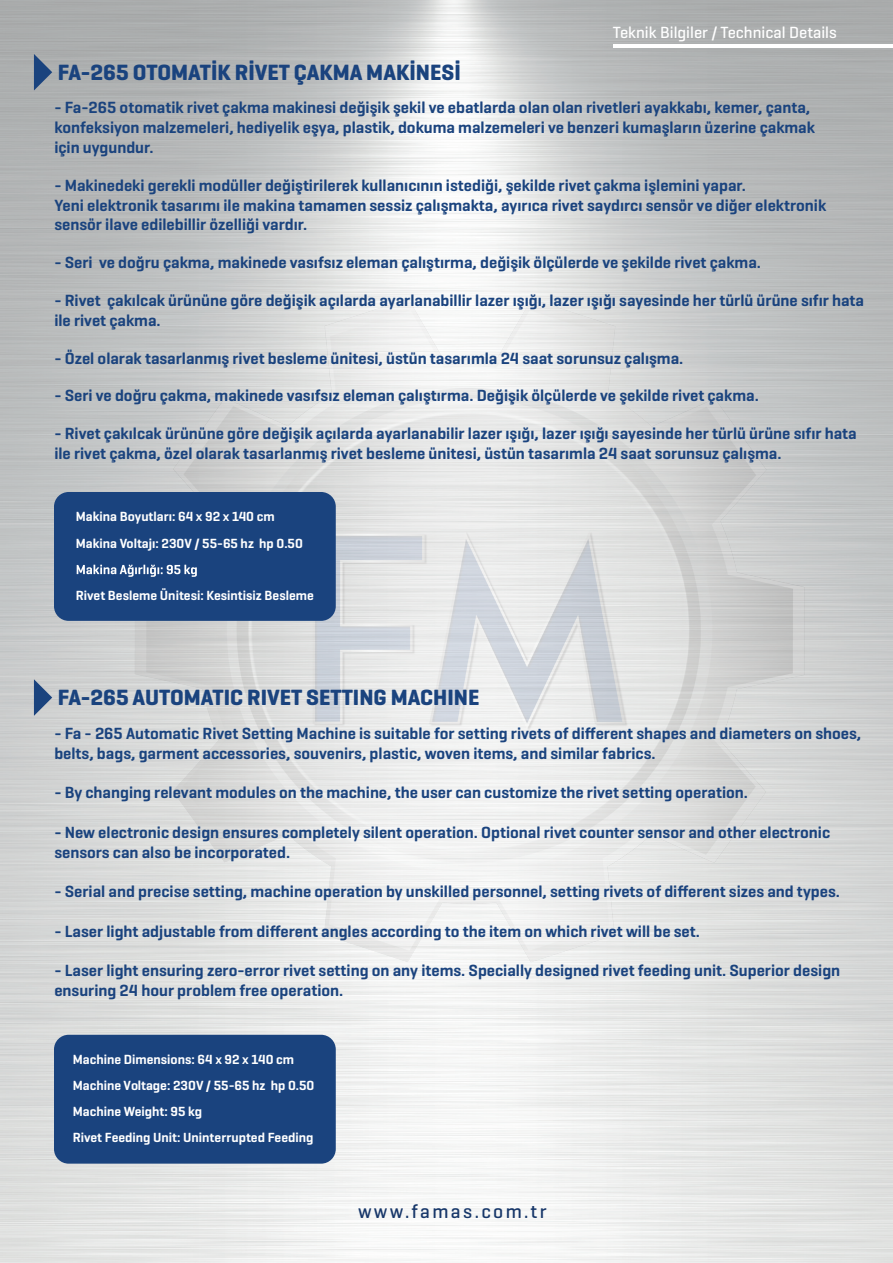
<style>
.page{position:relative;width:893px;height:1263px;background:#fff}
.page>*{position:absolute;margin:0;border:0;box-sizing:border-box;transform-origin:0 0}
.t1{font:700 22.5px "Geogrotesque";color:#1a437e}
.t2{font:500 19.5px "Geogrotesque";letter-spacing:.12em;color:#163669}
.t3{font:600 16.5px/19.8px "Geogrotesque";color:#1a437e}
.t4{font:500 16.5px "Geogrotesque";color:#fff}
.t5{font:600 13.5px/27.5px "Geogrotesque";color:#fff}
</style>
<div class="page">
<img style="left:0;top:0;width:893px;height:1263px">
<hr style="left:613px;top:44px;width:280px;height:4px;background:#fff">
<img style="left:99px;top:282px;width:742px;height:699px">
<svg style="left:34px;top:54px;width:18px;height:36px"></svg>
<svg style="left:34px;top:679px;width:18px;height:37px"></svg>
<div style="left:54px;top:492px;width:282px;height:129px;background:#1a437e;border-radius:15px"></div>
<svg style="left:77px;top:565px;width:120px;height:12px"></svg>
<div style="left:54px;top:1035px;width:282px;height:129px;background:#1a437e;border-radius:15px"></div>
<img style="left:0;top:500px;width:9px;height:308px">
<p class="t4" style="left:613px;top:22px;width:225px">Teknik Bilgiler / Technical Details</p>
<p class="t1" style="left:58px;top:58px;width:405px">FA-265 OTOMATİK RİVET ÇAKMA MAKİNESİ</p>
<p class="t3" style="left:54px;top:98px;width:757px">- Fa-265 otomatik rivet çakma makinesi değişik şekil ve ebatlarda olan olan rivetleri ayakkabı, kemer, çanta,</p>
<p class="t3" style="left:54px;top:117px;width:762px">konfeksiyon malzemeleri, hediyelik eşya, plastik, dokuma malzemeleri ve benzeri kumaşların üzerine çakmak</p>
<p class="t3" style="left:54px;top:137px;width:101px">için uygundur.</p>
<p class="t3" style="left:54px;top:175px;width:693px">- Makinedeki gerekli modüller değiştirilerek kullanıcının istediği, şekilde rivet çakma işlemini yapar.</p>
<p class="t3" style="left:54px;top:195px;width:773px">Yeni elektronik tasarımı ile makina tamamen sessiz çalışmakta, ayırıca rivet saydırcı sensör ve diğer elektronik sensör ilave edilebillir özelliği vardır.</p>
<p class="t3" style="left:54px;top:252px;width:708px">- Seri ve doğru çakma, makinede vasıfsız eleman çalıştırma, değişik ölçülerde ve şekilde rivet çakma.</p>
<p class="t3" style="left:54px;top:290px;width:811px">- Rivet çakılcak ürününe göre değişik açılarda ayarlanabillir lazer ışığı, lazer ışığı sayesinde her türlü ürüne sıfır hata ile rivet çakma.</p>
<p class="t3" style="left:54px;top:348px;width:631px">- Özel olarak tasarlanmış rivet besleme ünitesi, üstün tasarımla 24 saat sorunsuz çalışma.</p>
<p class="t3" style="left:54px;top:386px;width:706px">- Seri ve doğru çakma, makinede vasıfsız eleman çalıştırma. Değişik ölçülerde ve şekilde rivet çakma.</p>
<p class="t3" style="left:54px;top:423px;width:804px">- Rivet çakılcak ürününe göre değişik açılarda ayarlanabilir lazer ışığı, lazer ışığı sayesinde her türlü ürüne sıfır hata ile rivet çakma, özel olarak tasarlanmış rivet besleme ünitesi, üstün tasarımla 24 saat sorunsuz çalışma.</p>
<p class="t5" style="left:76px;top:502px;width:229px">Makina Boyutları: 64 x 92 x 140 cm<br>Makina Voltajı: 230V / 55-65 hz hp 0.50</p>
<p class="t5" style="left:76px;top:582px;width:240px">Rivet Besleme Ünitesi: Kesintisiz Besleme</p>
<p class="t1" style="left:58px;top:683px;width:423px">FA-265 AUTOMATIC RIVET SETTING MACHINE</p>
<p class="t3" style="left:54px;top:723px;width:808px">- Fa - 265 Automatic Rivet Setting Machine is suitable for setting rivets of different shapes and diameters on shoes, belts, bags, garment accessories, souvenirs, plastic, woven items, and similar fabrics.</p>
<p class="t3" style="left:54px;top:782px;width:695px">- By changing relevant modules on the machine, the user can customize the rivet setting operation.</p>
<p class="t3" style="left:54px;top:822px;width:777px">- New electronic design ensures completely silent operation. Optional rivet counter sensor and other electronic sensors can also be incorporated.</p>
<p class="t3" style="left:54px;top:881px;width:787px">- Serial and precise setting, machine operation by unskilled personnel, setting rivets of different sizes and types.</p>
<p class="t3" style="left:54px;top:921px;width:647px">- Laser light adjustable from different angles according to the item on which rivet will be set.</p>
<p class="t3" style="left:54px;top:961px;width:787px">- Laser light ensuring zero-error rivet setting on any items. Specially designed rivet feeding unit. Superior design ensuring 24 hour problem free operation.</p>
<p class="t5" style="left:73px;top:1046px;width:243px;line-height:26px">Machine Dimensions: 64 x 92 x 140 cm<br>Machine Voltage: 230V / 55-65 hz hp 0.50</p>
<p class="t5" style="left:73px;top:1098px;width:242px;line-height:26.2px">Machine Weight: 95 kg<br>Rivet Feeding Unit: Uninterrupted Feeding</p>
<p class="t2" style="left:358px;top:1199px;width:190px">www.famas.com.tr</p>
</div>
